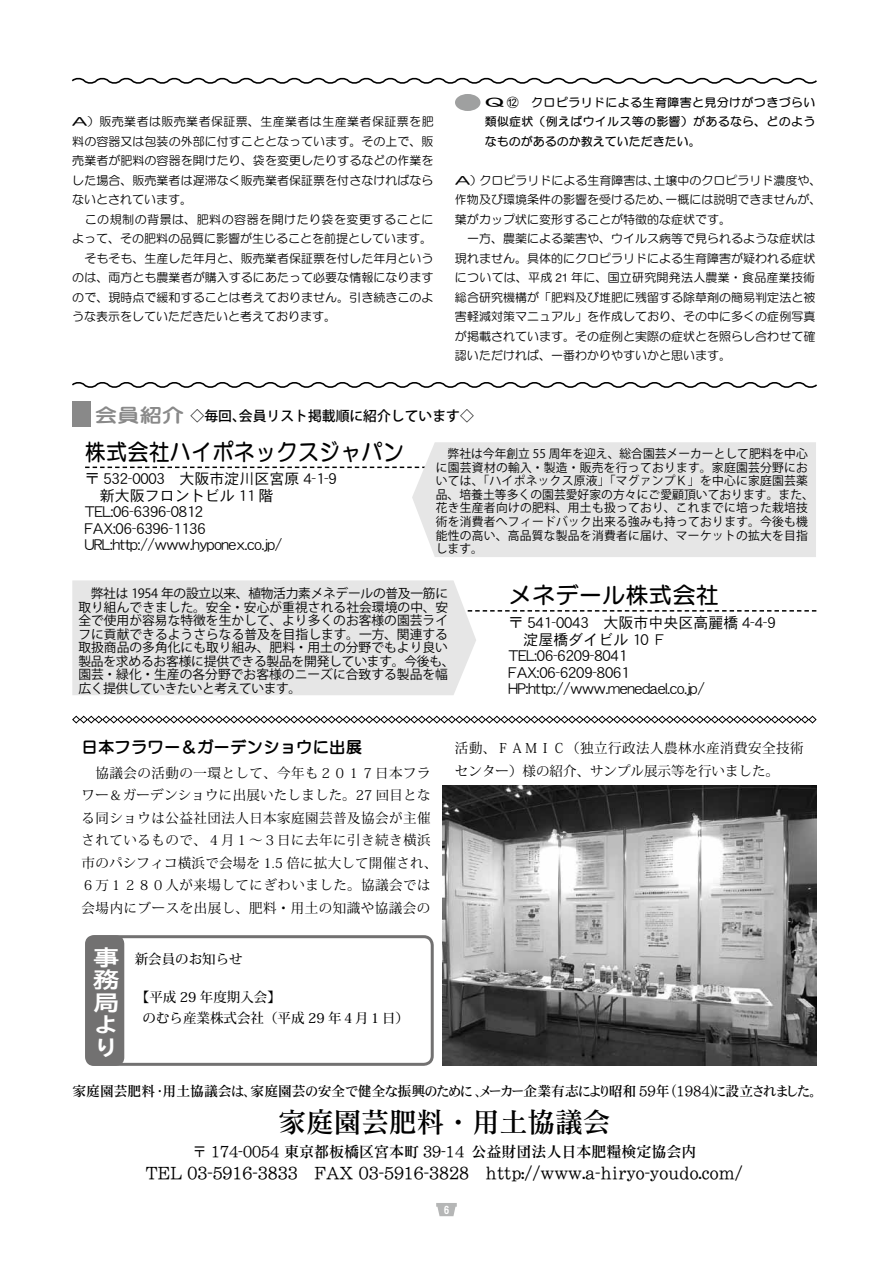
<style>
.page{position:relative;width:893px;height:1263px;background:#fff}
.page>*{position:absolute;margin:0;border:0;box-sizing:border-box;transform-origin:0 0}
.t1{font:27.6px "DF Mincho P U W5 WING RKSJ H";color:#000}
.t2{font:23.4px "RFP Sirius Bd WIN RKSJ H";color:#000;scale:.91 1}
.t3{font:23.4px "RFP Sirius Bd WIN RKSJ H";color:#000}
.t4{font:22.5px/22.5px "TB Gothic B";color:#fff;scale:1.2 1}
.t5{font:16.5px "DF Mincho P U W5 WING RKSJ H";color:#000}
.t6{font:16.5px "RFP Sirius XB WIN RKSJ H";color:#000}
.t7{font:15px/16.5px "DFHS Gothic W3 WINP RKSJ H";color:#000}
.t8{font:15px "DF Mincho P U W5 WING RKSJ H";color:#000}
.t9{font:13.8px "DF Mincho P U W5 WING RKSJ H";color:#000}
.t10{font:500 13.8px "Koz Go Pro";color:#000}
.t11{font:13.5px/22.5px "Koz Min Pro";letter-spacing:.035em;color:#000}
.t12{font:500 13.5px/21px "Koz Min Pro";color:#000}
.t13{font:12.75px/13.5px "Koz Go Pro";color:#000}
.t14{font:12px/19.5px "RFP Sirius Md WIN RKSJ H";color:#000;scale:2 1}
.t15{font:12px/13.5px "Koz Go Pro";letter-spacing:.025em;color:#000}
.t16{font:12px/19.5px "RFP Sirius Bd WIN RKSJ H";letter-spacing:.025em;color:#000;text-align:justify;scale:2 1}
.t17{font:11.25px "DFHS Gothic W7 WIN RKSJ H";color:#fff}
.s1{font-family:"RFP Sirius XB WIN RKSJ H";font-weight:400;font-size:19.5px;color:#898989}
</style>
<div class="page">
<svg style="left:85px;top:467px;width:327px;height:1px"></svg>
<svg style="left:436px;top:1203px;width:21px;height:13px"></svg>
<div style="left:412px;top:442px;width:404px;height:115px;background:#e6e6e6"></div>
<div style="left:72px;top:401px;width:19px;height:26px;background:#898989"></div>
<svg style="left:476px;top:610px;width:340px;height:2px"></svg>
<div style="left:72px;top:580px;width:404px;height:115px;background:#e6e6e6"></div>
<div style="left:85px;top:935px;width:39px;height:131px;background:#727171;border-radius:9px"></div>
<div style="left:85px;top:935px;width:349px;height:131px;border:3px solid #727171;border-radius:9px"></div>
<svg style="left:72px;top:715px;width:745px;height:9px"></svg>
<svg style="left:71px;top:77px;width:746px;height:7px"></svg>
<svg style="left:72px;top:382px;width:745px;height:6px"></svg>
<img style="left:442px;top:785px;width:375px;height:280px">
<div style="left:455px;top:94px;width:25px;height:17px;background:#9fa0a0;border-radius:50%"></div>
<p class="t14" style="left:72px;top:113px;width:182px">A）販売業者は販売業者保証票、生産業者は生産業者保証票を肥料の容器又は包装の外部に付すこととなっています。その上で、販売業者が肥料の容器を開けたり、袋を変更したりするなどの作業をした場合、販売業者は遅滞なく販売業者保証票を付さなければならないとされています。<br>　この規制の背景は、肥料の容器を開けたり袋を変更することによって、その肥料の品質に影響が生じることを前提としています。　そもそも、生産した年月と、販売業者保証票を付した年月というのは、両方とも農業者が購入するにあたって必要な情報になりますので、現時点で緩和することは考えておりません。引き続きこのような表示をしていただきたいと考えております。</p>
<p class="t16" style="left:485px;top:93px;width:167px">Q⑫　クロピラリドによる生育障害と見分けがつきづらい類似症状（例えばウイルス等の影響）があるなら、どのようなものがあるのか教えていただきたい。</p>
<p class="t14" style="left:455px;top:171px;width:185px">A）クロピラリドによる生育障害は、土壌中のクロピラリド濃度や、作物及び環境条件の影響を受けるため、一概には説明できませんが、葉がカップ状に変形することが特徴的な症状です。<br>　一方、農薬による薬害や、ウイルス病等で見られるような症状は現れません。具体的にクロピラリドによる生育障害が疑われる症状については、平成 21 年に、国立研究開発法人農業・食品産業技術総合研究機構が「肥料及び堆肥に残留する除草剤の簡易判定法と被害軽減対策マニュアル」を作成しており、その中に多くの症例写真が掲載されています。その症例と実際の症状とを照らし合わせて確認いただければ、一番わかりやすいかと思います。</p>
<p class="t10" style="left:95px;top:407px;width:381px"><span class="s1">会員紹介</span> ◇毎回、会員リスト掲載順に紹介しています◇</p>
<h2 class="t2" style="left:85px;top:440px;width:352px">株式会社ハイポネックスジャパン</h2>
<p class="t7" style="left:85px;top:471px;width:253px">〒 532-0003　大阪市淀川区宮原 4-1-9　新大阪フロントビル 11 階<br>TEL:06-6396-0812　<br>FAX:06-6396-1136<br>URL:http://www.hyponex.co.jp/</p>
<p class="t15" style="left:436px;top:448px;width:379px">　弊社は今年創立 55 周年を迎え、総合園芸メーカーとして肥料を中心に園芸資材の輸入・製造・販売を行っております。家庭園芸分野においては、「ハイポネックス原液」「マグァンプＫ」を中心に家庭園芸薬品、培養土等多くの園芸愛好家の方々にご愛顧頂いております。また、花き生産者向けの肥料、用土も扱っており、これまでに培った栽培技術を消費者へフィードバック出来る強みも持っております。今後も機能性の高い、高品質な製品を消費者に届け、マーケットの拡大を目指します。</p>
<h2 class="t3" style="left:509px;top:584px;width:212px">メネデール株式会社</h2>
<p class="t7" style="left:509px;top:614px;width:268px">〒 541-0043　大阪市中央区高麗橋 4-4-9　淀屋橋ダイビル 10 Ｆ<br>TEL:06-6209-8041　<br>FAX:06-6209-8061<br>HP:http://www.menedael.co.jp/</p>
<p class="t13" style="left:78px;top:587px;width:378px">　弊社は 1954 年の設立以来、植物活力素メネデールの普及一筋に取り組んできました。安全・安心が重視される社会環境の中、安全で使用が容易な特徴を生かして、より多くのお客様の園芸ライフに貢献できるようさらなる普及を目指します。一方、関連する取扱商品の多角化にも取り組み、肥料・用土の分野でもより良い製品を求めるお客様に提供できる製品を開発しています。今後も、園芸・緑化・生産の各分野でお客様のニーズに合致する製品を幅広く提供していきたいと考えています。</p>
<h3 class="t6" style="left:82px;top:739px;width:282px">日本フラワー＆ガーデンショウに出展</h3>
<p class="t11" style="left:82px;top:761px;width:357px">　協議会の活動の一環として、今年も２０１７日本フラワー＆ガーデンショウに出展いたしました。27 回目となる同ショウは公益社団法人日本家庭園芸普及協会が主催されているもので、４月１～３日に去年に引き続き横浜市のパシフィコ横浜で会場を 1.5 倍に拡大して開催され、<br>６万１２８０人が来場してにぎわいました。協議会では会場内にブースを出展し、肥料・用土の知識や協議会の</p>
<h3 class="t4" style="left:93px;top:947px;width:24px">事務局より</h3>
<p class="t12" style="left:135px;top:948px;width:109px">新会員のお知らせ</p>
<p class="t12" style="left:143px;top:986px;width:268px;text-indent:-7px">【平成 29 年度期入会】<br>のむら産業株式会社（平成 29 年４月１日）</p>
<p class="t11" style="left:455px;top:736px;width:350px">活動、ＦＡＭＩＣ（独立行政法人農林水産消費安全技術センター）様の紹介、サンプル展示等を行いました。</p>
<p class="t9" style="left:72px;top:1084px;width:745px">家庭園芸肥料･用土協議会は、家庭園芸の安全で健全な振興のために､メーカー企業有志により昭和 59年 (1984)に設立されました。</p>
<h1 class="t1" style="left:279px;top:1108px;width:333px">家庭園芸肥料・用土協議会</h1>
<p class="t8" style="left:192px;top:1144px;width:506px">〒 174-0054 東京都板橋区宮本町 39-14　公益財団法人日本肥糧検定協会内</p>
<h3 class="t5" style="left:146px;top:1165px;width:599px">TEL 03-5916-3833　　FAX 03-5916-3828　　http://www.a-hiryo-youdo.com/</h3>
<p class="t17" style="left:444px;top:1204px;width:7px">6</p>
</div>
